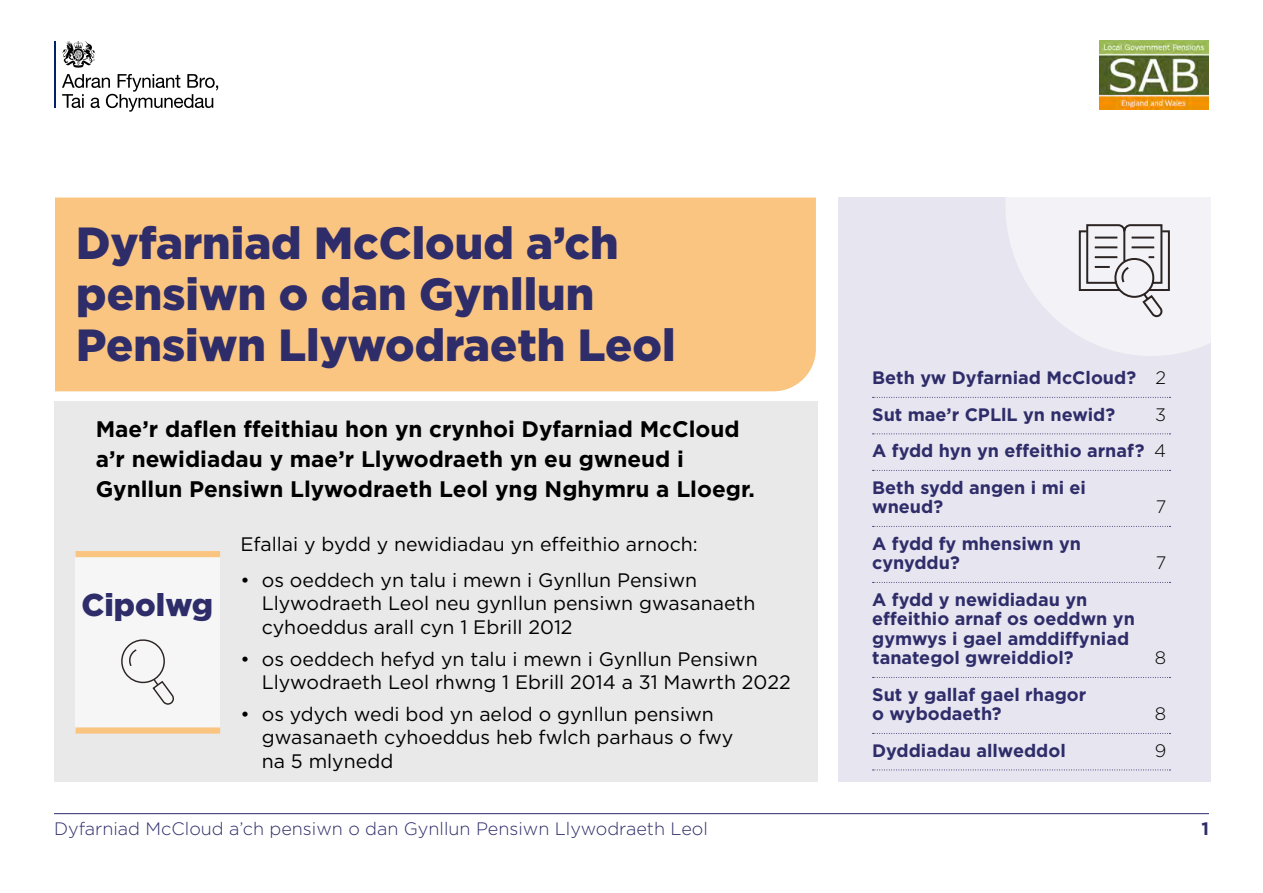
<style>
.page{position:relative;width:1263px;height:893px;background:#fff}
.page>*{position:absolute;margin:0;border:0;box-sizing:border-box;transform-origin:0 0}
.t1{font:900 45px/51px "Gotham";color:#2e2d6a}
.t2{font:900 31.5px "Gotham";color:#2e2d6a}
.Intro{font:700 22.5px/30px "Gotham";color:#000}
.Body{font:19.5px/23.4px "Gotham";color:#000}
.t3{font:700 18px/19.5px "Gotham";color:#2e2d6a}
.t4{font:300 18px "Gotham";color:#2e2d6a}
.t5{font:300 18px "Gotham";color:#000}
.s1{font-weight:300;color:#000}
</style>
<div class="page">
<div style="left:55px;top:401px;width:763px;height:381px;background:#e9e9e9"></div>
<div style="left:75px;top:554px;width:145px;height:176px;background:#f6f6f6"></div>
<div style="left:75px;top:551px;width:145px;height:6px;background:#fac581"></div>
<div style="left:75px;top:727px;width:145px;height:7px;background:#fac581"></div>
<div style="left:838px;top:197px;width:373px;height:585px;background:#e7e5ef"></div>
<svg style="left:1006px;top:197px;width:204px;height:159px"></svg>
<svg style="left:121px;top:639px;width:53px;height:66px"></svg>
<hr style="left:54px;top:813px;width:1155px;height:1px;background:#2e2d6a">
<hr style="left:54px;top:41px;width:2px;height:67px;background:#00226a">
<svg style="left:62px;top:74px;width:156px;height:38px"></svg>
<svg style="left:62px;top:41px;width:34px;height:27px"></svg>
<img style="left:1099px;top:41px;width:110px;height:69px">
<div style="left:55px;top:198px;width:761px;height:193px;background:#fac581"></div>
<svg style="left:872px;top:397px;width:298px;height:1px"></svg>
<svg style="left:872px;top:433px;width:298px;height:1px"></svg>
<svg style="left:872px;top:470px;width:298px;height:1px"></svg>
<svg style="left:872px;top:526px;width:298px;height:1px"></svg>
<svg style="left:872px;top:582px;width:298px;height:1px"></svg>
<svg style="left:872px;top:677px;width:298px;height:1px"></svg>
<svg style="left:872px;top:733px;width:298px;height:1px"></svg>
<svg style="left:872px;top:770px;width:298px;height:1px"></svg>
<h1 class="t1" style="left:76px;top:217px;width:601px">Dyfarniad McCloud a’ch pensiwn o dan Gynllun<br>Pensiwn Llywodraeth Leol</h1>
<p class="Intro" style="left:96px;top:414px;width:661px">Mae’r daflen ffeithiau hon yn crynhoi Dyfarniad McCloud a’r newidiadau y mae’r Llywodraeth yn eu gwneud i<br>Gynllun Pensiwn Llywodraeth Leol yng Nghymru a Lloegr.</p>
<p class="Body" style="left:240px;top:532px;width:459px">Efallai y bydd y newidiadau yn effeithio arnoch:</p>
<p class="Body" style="left:262px;top:568px;width:495px;text-indent:-21px">• os oeddech yn talu i mewn i Gynllun Pensiwn<br>Llywodraeth Leol neu gynllun pensiwn gwasanaeth cyhoeddus arall cyn 1 Ebrill 2012</p>
<p class="Body" style="left:262px;top:646px;width:530px;text-indent:-21px">• os oeddech hefyd yn talu i mewn i Gynllun Pensiwn<br>Llywodraeth Leol rhwng 1 Ebrill 2014 a 31 Mawrth 2022</p>
<p class="Body" style="left:262px;top:702px;width:473px;text-indent:-21px">• os ydych wedi bod yn aelod o gynllun pensiwn gwasanaeth cyhoeddus heb fwlch parhaus o fwy na 5 mlynedd</p>
<h2 class="t2" style="left:81px;top:583px;width:133px">Cipolwg</h2>
<p class="t3" style="left:872px;top:368px;width:296px">Beth yw Dyfarniad McCloud? <span class="s1">2</span></p>
<p class="t3" style="left:872px;top:404px;width:244px">Sut mae’r CPLlL yn newid?</p>
<p class="t5" style="left:1155px;top:403px;width:12px">3</p>
<p class="t3" style="left:872px;top:441px;width:296px">A fydd hyn yn effeithio arnaf? <span class="s1">4</span></p>
<p class="t3" style="left:872px;top:477px;width:215px">Beth sydd angen i mi ei wneud?</p>
<p class="t5" style="left:1156px;top:495px;width:12px">7</p>
<p class="t3" style="left:872px;top:533px;width:210px">A fydd fy mhensiwn yn cynyddu?</p>
<p class="t3" style="left:872px;top:590px;width:264px">A fydd y newidiadau yn effeithio arnaf os oeddwn yn gymwys i gael amddiffyniad tanategol gwreiddiol?</p>
<p class="t3" style="left:872px;top:685px;width:216px">Sut y gallaf gael rhagor o wybodaeth?</p>
<p class="t5" style="left:1156px;top:551px;width:12px">7</p>
<p class="t5" style="left:1155px;top:646px;width:13px">8</p>
<p class="t5" style="left:1155px;top:702px;width:13px">8</p>
<p class="t3" style="left:872px;top:741px;width:195px">Dyddiadau allweddol</p>
<p class="t5" style="left:1155px;top:739px;width:13px">9</p>
<p class="t4" style="left:54px;top:817px;width:655px">Dyfarniad McCloud a’ch pensiwn o dan Gynllun Pensiwn Llywodraeth Leol</p>
<p class="t3" style="left:1201px;top:819px;width:9px">1</p>
</div>
